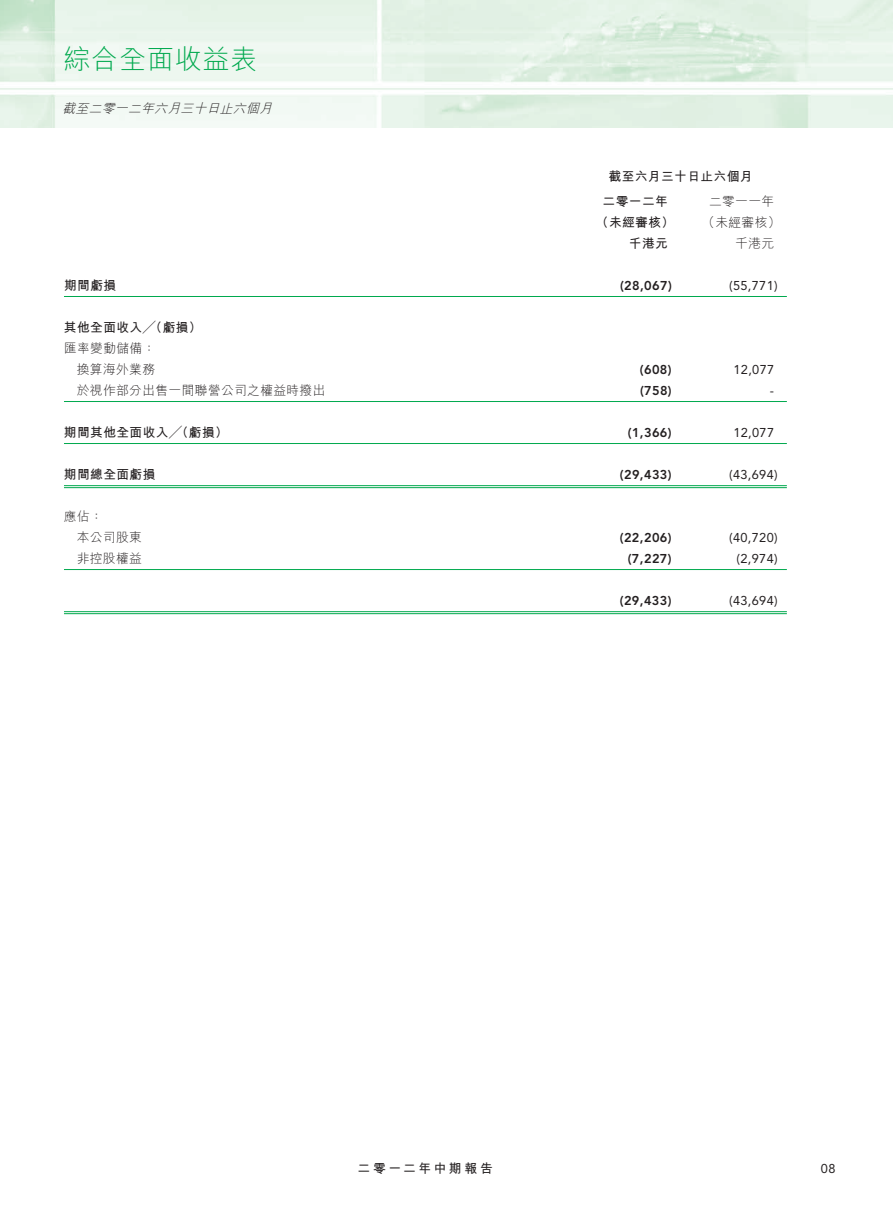
<style>
.page{position:relative;width:893px;height:1212px;background:#fff}
.page>*{position:absolute;margin:0;border:0;box-sizing:border-box;transform-origin:0 0}
.t1{font:300 27px "M Hei HK";letter-spacing:.03em;color:#00a94e}
.t2{font:700 12.75px "M Hei HK";letter-spacing:.03em;color:#231f20}
.t3{font:300 12.75px "M Hei HK";letter-spacing:.03em;color:#231f20}
.t4{font:800 12.75px "Avenir";letter-spacing:.03em;color:#231f20}
.t5{font:12.75px "Avenir";letter-spacing:.03em;color:#231f20}
.t6{font:italic 300 12.75px "M Hei HK";color:#231f20}
.t7{font:700 12.75px "M Hei HK";letter-spacing:.205em;color:#231f20}
</style>
<div class="page">
<img style="left:0;top:0;width:893px;height:128px">
<svg style="left:574px;top:486px;width:107px;height:3px"></svg>
<hr style="left:64px;top:296px;width:723px;height:1px;background:#00a94e">
<hr style="left:64px;top:401px;width:723px;height:1px;background:#00a94e">
<hr style="left:64px;top:443px;width:723px;height:1px;background:#00a94e">
<hr style="left:64px;top:485px;width:723px;height:1px;background:#00a94e">
<hr style="left:64px;top:487px;width:723px;height:1px;background:#00a94e">
<hr style="left:64px;top:569px;width:723px;height:1px;background:#00a94e">
<hr style="left:64px;top:611px;width:723px;height:1px;background:#00a94e">
<hr style="left:64px;top:613px;width:723px;height:1px;background:#00a94e">
<h1 class="t1" style="left:64px;top:40px;width:195px">綜合全面收益表</h1>
<p class="t6" style="left:62px;top:100px;width:215px">截至二零一二年六月三十日止六個月</p>
<p class="t2" style="left:608px;top:167px;width:146px">截至六月三十日止六個月</p>
<p class="t3" style="left:709px;top:193px;width:67px">二零一一年</p>
<p class="t2" style="left:603px;top:192px;width:67px">二零一二年</p>
<p class="t2" style="left:596px;top:213px;width:80px">（未經審核）</p>
<p class="t3" style="left:702px;top:214px;width:80px">（未經審核(</p>
<p class="t2" style="left:629px;top:234px;width:41px">千港元</p>
<p class="t3" style="left:735px;top:235px;width:40px">千港元</p>
<p class="t2" style="left:64px;top:276px;width:54px">期間虧損</p>
<p class="t2" style="left:64px;top:318px;width:139px">其他全面收入╱（虧損(</p>
<p class="t3" style="left:64px;top:340px;width:93px">匯率變動儲備：</p>
<p class="t4" style="left:620px;top:278px;width:53px">)28,067(</p>
<p class="t5" style="left:729px;top:278px;width:50px">)55,771(</p>
<p class="t3" style="left:77px;top:361px;width:80px">換算海外業務</p>
<p class="t4" style="left:640px;top:362px;width:33px">)608(</p>
<p class="t5" style="left:733px;top:362px;width:42px">12,077</p>
<p class="t3" style="left:77px;top:382px;width:250px">於視作部分出售一間聯營公司之權益時撥出</p>
<p class="t4" style="left:640px;top:383px;width:33px">)758(</p>
<p class="t5" style="left:770px;top:383px;width:6px">-</p>
<p class="t2" style="left:64px;top:423px;width:165px">期間其他全面收入╱（虧損(</p>
<p class="t4" style="left:628px;top:425px;width:45px">)1,366(</p>
<p class="t5" style="left:733px;top:425px;width:42px">12,077</p>
<p class="t2" style="left:64px;top:465px;width:93px">期間總全面虧損</p>
<p class="t3" style="left:64px;top:508px;width:40px">應佔：</p>
<p class="t4" style="left:620px;top:467px;width:53px">)29,433(</p>
<p class="t5" style="left:729px;top:467px;width:50px">)43,694(</p>
<p class="t3" style="left:77px;top:529px;width:67px">本公司股東</p>
<p class="t4" style="left:620px;top:530px;width:53px">)22,206(</p>
<p class="t5" style="left:729px;top:530px;width:50px">)40,720(</p>
<p class="t3" style="left:77px;top:550px;width:67px">非控股權益</p>
<p class="t4" style="left:628px;top:551px;width:45px">)7,227(</p>
<p class="t5" style="left:736px;top:551px;width:43px">)2,974(</p>
<p class="t4" style="left:620px;top:593px;width:53px">)29,433(</p>
<p class="t5" style="left:729px;top:593px;width:50px">)43,694(</p>
<p class="t7" style="left:358px;top:1159px;width:137px">二零一二年中期報告</p>
<p class="t5" style="left:821px;top:1161px;width:17px">08</p>
</div>
